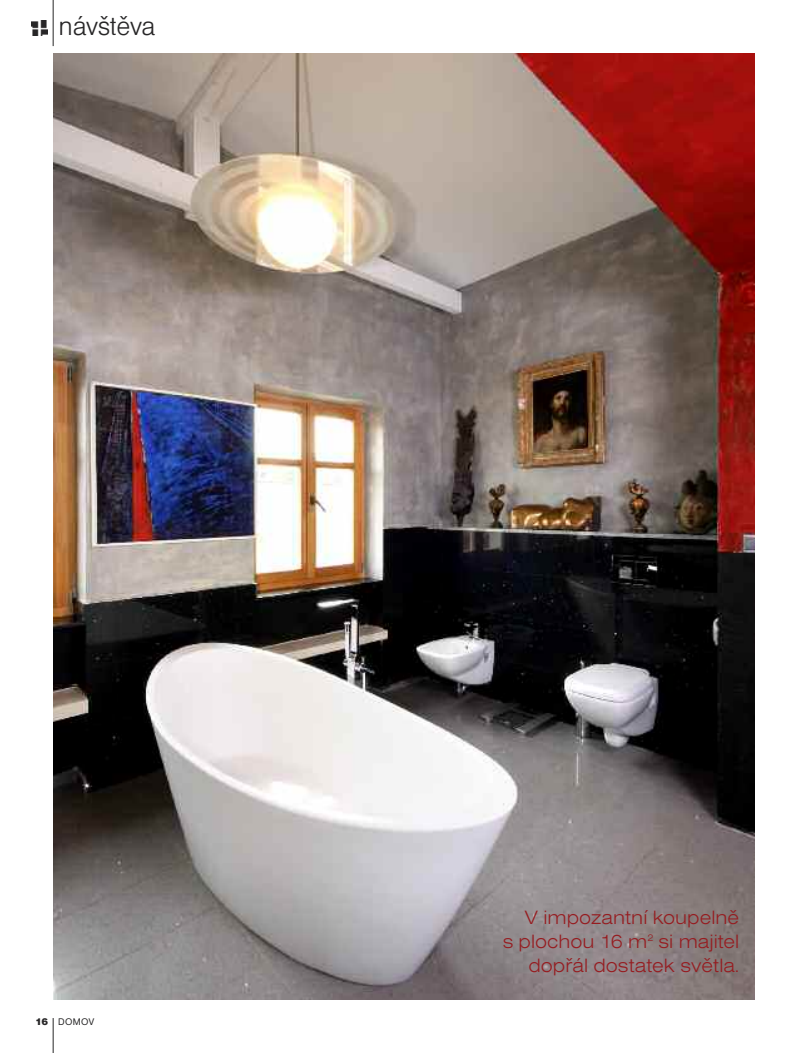
<style>
.page{position:relative;width:808px;height:1053px;background:#fff}
.page>*{position:absolute;margin:0;border:0;box-sizing:border-box;transform-origin:0 0}
.t1{font:300 27.5px "Nimbus Sans DCE";letter-spacing:-.015em;color:#272627}
.t2{font:300 expanded 20px/24px "Nimbus Sans DCE";color:#961c20;text-align:right}
.t3{font:10px "Nimbus Sans DCE";letter-spacing:.03em;color:#272627}
.s1{font-weight:900}
</style>
<div class="page">
<hr style="left:53px;top:1017px;width:1px;height:35px;background:#272627">
<img style="left:53px;top:53px;width:702px;height:946px">
<img style="left:32px;top:20px;width:15px;height:16px">
<hr style="left:53px;top:0;width:1px;height:46px;background:#272627">
<h1 class="t1" style="left:59px;top:9px;width:98px">návštěva</h1>
<p class="t3" style="left:35px;top:1015px;width:60px"><span class="s1">16</span> DOMOV</p>
<p class="t2" style="left:503px;top:905px;width:238px">V impozantní koupelně<br>s plochou 16 m<sup>2</sup> si majitel dopřál dostatek světla.</p>
</div>
